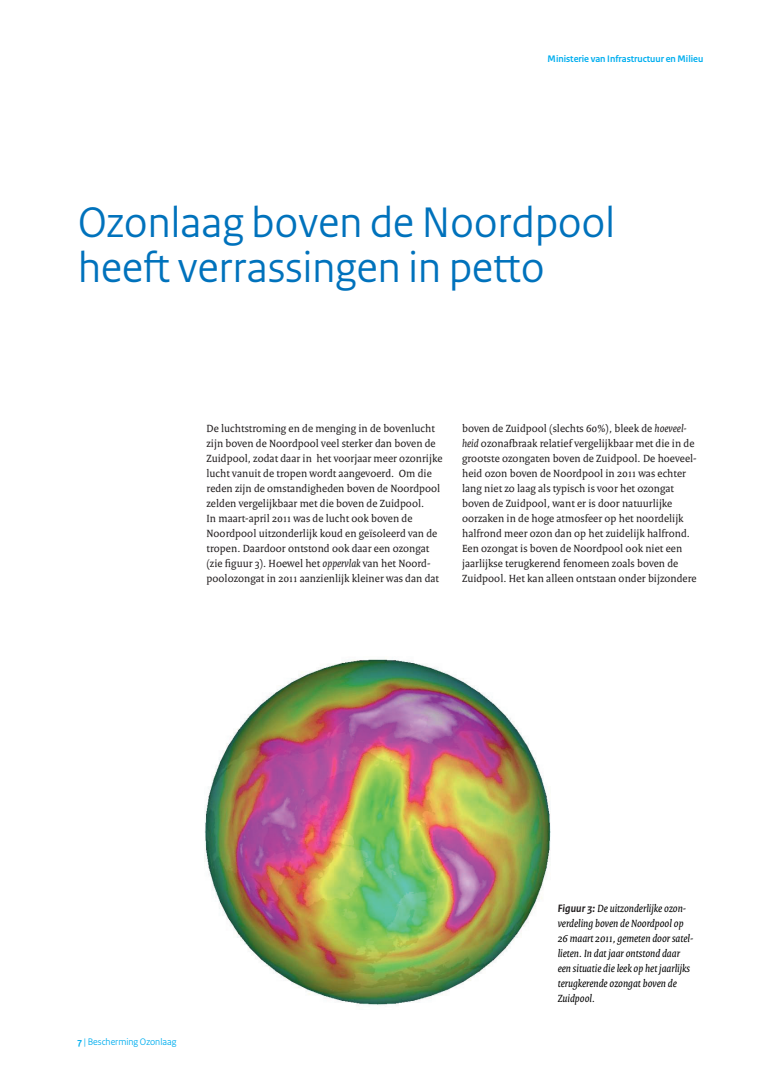
<style>
.page{position:relative;width:780px;height:1088px;background:#fff}
.page>*{position:absolute;margin:0;border:0;box-sizing:border-box;transform-origin:0 0}
.t1{font:45px/45px "Rijksoverheid Sans";letter-spacing:.005em;color:#0072bc}
.t2{font:11.25px/15px "Rijksoverheid Serif";letter-spacing:.005em;color:#231f20}
.t3{font:italic 11.25px/15px "Rijksoverheid Serif";letter-spacing:.005em;color:#000}
.t4{font:700 10px "Rijksoverheid Sans";color:#00aeef}
.t5{font:10px "Rijksoverheid Sans";color:#00aeef}
.s1{font-style:italic}
.s2{font-weight:700}
.s3{font-family:"Rijksoverheid Sans Text";font-weight:700;color:#231f20}
</style>
<div class="page">
<img style="left:205px;top:659px;width:346px;height:347px">
<p class="t4" style="left:547px;top:53px;width:157px">Ministerie van Infrastructuur en Milieu</p>
<h1 class="t1" style="left:78px;top:201px;width:538px">Ozonlaag boven de Noordpool heeft verrassingen in petto</h1>
<p class="t2" style="left:206px;top:421px;width:237px">De luchtstroming en de menging in de bovenlucht zijn boven de Noordpool veel sterker dan boven de Zuidpool, zodat daar in het voorjaar meer ozonrijke lucht vanuit de tropen wordt aangevoerd. Om die reden zijn de omstandigheden boven de Noordpool zelden vergelijkbaar met die boven de Zuidpool.<br>In maart-april 2011 was de lucht ook boven de Noordpool uitzonderlijk koud en geïsoleerd van de tropen. Daardoor ontstond ook daar een ozongat (zie figuur 3). Hoewel het <span class="s1">oppervlak</span> van het Noord&shy;poolozongat in 2011 aanzienlijk kleiner was dan dat</p>
<p class="t2" style="left:462px;top:421px;width:236px">boven de Zuidpool (slechts 60%), bleek de <span class="s1">hoeveel&shy;heid</span> ozonafbraak relatief vergelijkbaar met die in de grootste ozongaten boven de Zuidpool. De hoeveel&shy;heid ozon boven de Noordpool in 2011 was echter lang niet zo laag als typisch is voor het ozongat boven de Zuidpool, want er is door natuurlijke oorzaken in de hoge atmosfeer op het noordelijk halfrond meer ozon dan op het zuidelijk halfrond.<br>Een ozongat is boven de Noordpool ook niet een jaarlijkse terugkerend fenomeen zoals boven de Zuidpool. Het kan alleen ontstaan onder bijzondere</p>
<p class="t5" style="left:77px;top:1035px;width:101px"><span class="s2">7</span> | Bescherming Ozonlaag</p>
<p class="t3" style="left:557px;top:901px;width:137px"><span class="s3">Figuur 3:</span> De uitzonderlijke ozon&shy;verdeling boven de Noordpool op<br>26 maart 2011, gemeten door satel&shy;lieten. In dat jaar ontstond daar een situatie die leek op het jaarlijks terugkerende ozongat boven de<br>Zuidpool.</p>
</div>
